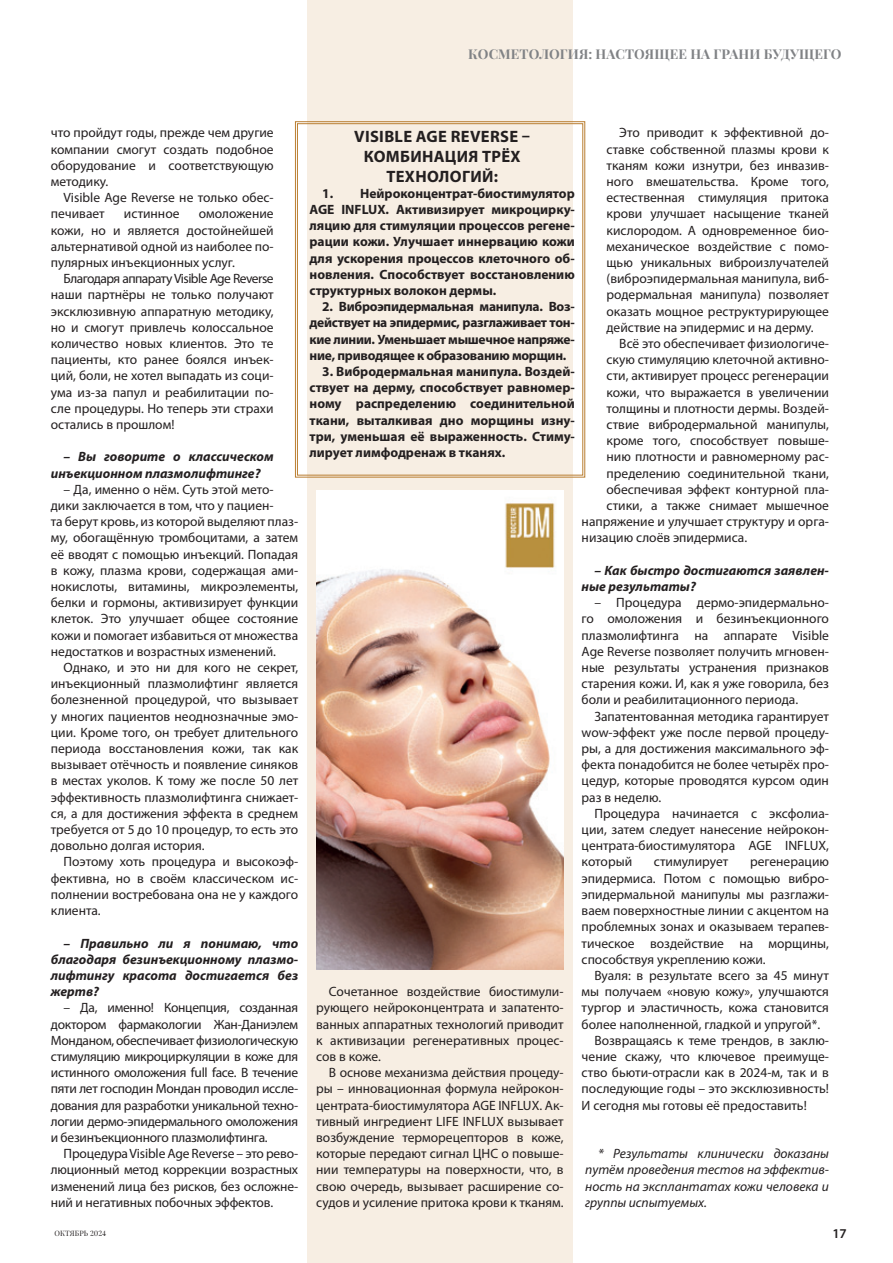
<style>
.page{position:relative;width:893px;height:1263px;background:#fff}
.page>*{position:absolute;margin:0;border:0;box-sizing:border-box;transform-origin:0 0}
.t1{font:700 16.5px/19.8px "Myriad Pro";letter-spacing:.02em;color:#231f20;text-align:center}
.t2{font:13.5px/16.2px "Myriad Pro";color:#231f20;text-align:justify}
.t3{font:700 13.5px/16.2px "Myriad Pro";letter-spacing:-.005em;color:#231f20;text-align:justify}
.t4{font:italic 700 13.5px/16.2px "Myriad Pro";color:#231f20}
.t5{font:italic 13.5px/16.2px "Myriad Pro";color:#231f20;text-align:justify}
.t6{font:700 13.5px "Playfair Display";letter-spacing:.01em;color:#808285}
.t7{font:600 13.5px "Myriad Pro";color:#231f20}
.t8{font:7.5px "Playfair Display";color:#231f20}
</style>
<div class="page">
<div style="left:307px;top:0;width:266px;height:1263px;background:#f7eee3"></div>
<svg style="left:294px;top:121px;width:292px;height:357px"></svg>
<div style="left:297px;top:123px;width:286px;height:353px;border:1px solid #ba7f32"></div>
<img style="left:316px;top:490px;width:248px;height:479px">
<p class="t6" style="left:468px;top:45px;width:375px">КОСМЕТОЛОГИЯ: НАСТОЯЩЕЕ НА ГРАНИ БУДУЩЕГО</p>
<p class="t2" style="left:51px;top:125px;width:224px">что пройдут годы, прежде чем другие компании смогут создать подобное оборудование и соответствующую методику.</p>
<p class="t2" style="left:51px;top:189px;width:224px;text-indent:13px">Visible Age Reverse не только обес&shy;печивает</p>
<p class="t2" style="left:51px;top:206px;width:224px;text-indent:148px">омоложение кожи, но и является достойнейшей альтернативой одной из наиболее по&shy;пулярных инъекционных услуг.</p>
<p class="t2" style="left:51px;top:270px;width:224px;text-indent:13px">Благодаря аппарату Visible Age Reverse наши партнёры не только получают эксклюзивную аппаратную методику, но и смогут привлечь колоссальное количество новых клиентов. Это те пациенты, кто ранее боялся инъек&shy;ций, боли, не хотел выпадать из соци&shy;ума из-за папул и реабилитации по&shy;сле процедуры. Но теперь эти страхи остались в прошлом!</p>
<p class="t4" style="left:51px;top:448px;width:224px;text-indent:13px">– Вы говорите о классическом инъекционном плазмолифтинге?</p>
<p class="t2" style="left:51px;top:481px;width:249px;text-align:left;text-indent:13px">– Да, именно о нём. Суть этой мето&shy;дики заключается в том, что у пациен-<br>та берут кровь, из которой выделяют плаз&shy;му, обогащённую тромбоцитами, а затем её вводят с помощью инъекций. Попадая в кожу, плазма крови, содержащая ами&shy;нокислоты, витамины, микроэлементы, белки и гормоны, активизирует функции клеток. Это улучшает общее состояние кожи и помогает избавиться от множества недостатков и возрастных изменений.</p>
<p class="t2" style="left:51px;top:659px;width:249px;text-indent:13px">Однако, и это ни для кого не секрет, инъекционный плазмолифтинг является болезненной процедурой, что вызывает у многих пациентов неоднозначные эмо&shy;ции. Кроме того, он требует длительного периода восстановления кожи, так как вызывает отёчность и появление синяков в местах уколов. К тому же после 50 лет эффективность плазмолифтинга снижает&shy;ся, а для достижения эффекта в среднем требуется от 5 до 10 процедур, то есть это довольно долгая история.</p>
<p class="t2" style="left:51px;top:854px;width:249px;text-indent:13px">Поэтому хоть процедура и высокоэф&shy;фективна, но в своём классическом ис&shy;полнении востребована она не у каждого клиента.</p>
<p class="t4" style="left:51px;top:934px;width:249px;text-align:justify;text-indent:13px">– Правильно ли я понимаю, что благодаря безинъекционному плазмо&shy;лифтингу красота достигается без жертв?</p>
<p class="t2" style="left:51px;top:999px;width:249px;text-indent:13px">– Да, именно! Концепция, созданная доктором фармакологии Жан-Даниэлем Монданом, обеспечивает физиологическую стимуляцию микроциркуляции в коже для истинного омоложения full face. В течение пяти лет господин Мондан проводил иссле&shy;дования для разработки уникальной техно&shy;логии дермо-эпидермального омоложения и безинъекционного плазмолифтинга.</p>
<p class="t2" style="left:51px;top:1145px;width:249px;text-indent:13px">Процедура Visible Age Reverse – это рево&shy;люционный метод коррекции возрастных изменений лица без рисков, без осложне&shy;ний и негативных побочных эффектов.</p>
<p class="t2" style="left:124px;top:206px;width:57px">истинное</p>
<p class="t2" style="left:606px;top:125px;width:224px;text-indent:13px">Это приводит к эффективной до&shy;ставке собственной плазмы крови к тканям кожи изнутри, без инвазив&shy;ного вмешательства. Кроме того, естественная стимуляция притока крови улучшает насыщение тканей кислородом. А одновременное био&shy;механическое воздействие с помо&shy;щью уникальных виброизлучателей (виброэпидермальная манипула, виб&shy;родермальная манипула) позволяет оказать мощное реструктурирующее действие на эпидермис и на дерму.</p>
<p class="t2" style="left:619px;top:335px;width:211px">Всё это обеспечивает физиологиче-</p>
<p class="t2" style="left:606px;top:351px;width:224px">скую стимуляцию клеточной активно-</p>
<p class="t2" style="left:606px;top:368px;width:224px">сти, активирует процесс регенерации</p>
<p class="t2" style="left:606px;top:384px;width:224px">кожи, что выражается в увеличении</p>
<p class="t2" style="left:606px;top:400px;width:224px">толщины и плотности дермы. Воздей-</p>
<p class="t2" style="left:606px;top:416px;width:224px">ствие вибродермальной манипулы,</p>
<p class="t2" style="left:606px;top:432px;width:224px">кроме того, способствует повыше-</p>
<p class="t2" style="left:606px;top:449px;width:224px">нию плотности и равномерному рас-</p>
<p class="t2" style="left:606px;top:465px;width:224px">пределению соединительной ткани,</p>
<p class="t2" style="left:606px;top:481px;width:224px">обеспечивая эффект контурной пла-</p>
<p class="t2" style="left:606px;top:497px;width:224px">стики, а также снимает мышечное</p>
<p class="t2" style="left:582px;top:513px;width:249px">напряжение и улучшает структуру и орга-</p>
<p class="t2" style="left:582px;top:530px;width:167px">низацию слоёв эпидермиса.</p>
<p class="t4" style="left:582px;top:562px;width:249px;text-indent:13px">– Как быстро достигаются заявлен&shy;ные результаты?</p>
<p class="t2" style="left:582px;top:594px;width:249px;text-indent:13px">– Процедура дермо-эпидермально&shy;го омоложения и безинъекционного плазмолифтинга на аппарате Visible Age Reverse позволяет получить мгновен&shy;ные результаты устранения признаков старения кожи. И, как я уже говорила, без боли и реабилитационного периода.</p>
<p class="t2" style="left:582px;top:708px;width:249px;text-indent:13px">Запатентованная методика гарантирует wow-эффект уже после первой процеду&shy;ры, а для достижения максимального эф&shy;фекта понадобится не более четырёх про&shy;цедур, которые проводятся курсом один раз в неделю.</p>
<p class="t2" style="left:582px;top:805px;width:249px;text-indent:13px">Процедура начинается с эксфолиа&shy;ции, затем следует нанесение нейрокон&shy;центрата-биостимулятора AGE INFLUX, который</p>
<p class="t1" style="left:354px;top:126px;width:177px">VISIBLE AGE REVERSE –<br>КОМБИНАЦИЯ ТРЁХ<br>ТЕХНОЛОГИЙ:</p>
<p class="t3" style="left:310px;top:185px;width:267px;text-indent:13px">1. Нейроконцентрат-биостимулятор AGE INFLUX. Активизирует микроцирку&shy;ляцию для стимуляции процессов регене&shy;рации кожи. Улучшает иннервацию кожи для ускорения процессов клеточного об&shy;новления. Способствует восстановлению структурных волокон дермы.</p>
<p class="t3" style="left:310px;top:298px;width:267px;text-indent:13px">2. Виброэпидермальная манипула. Воз&shy;действует на эпидермис, разглаживает тон&shy;кие линии. Уменьшает мышечное напряже&shy;ние, приводящее к образованию морщин.</p>
<p class="t3" style="left:310px;top:363px;width:267px;text-indent:13px">3. Вибродермальная манипула. Воздей&shy;ствует на дерму, способствует равномер&shy;ному распределению соединительной ткани, выталкивая дно морщины изну&shy;три, уменьшая её выраженность. Стиму&shy;лирует лимфодренаж в тканях.</p>
<p class="t2" style="left:582px;top:854px;width:249px;text-indent:168px">регенерацию эпидермиса. Потом с помощью вибро&shy;эпидермальной манипулы мы разглажи&shy;ваем поверхностные линии с акцентом на проблемных зонах и оказываем терапев&shy;тическое воздействие на морщины, способствуя укреплению кожи.</p>
<p class="t2" style="left:594px;top:967px;width:236px">Вуаля: в результате всего за 45 минут</p>
<p class="t2" style="left:582px;top:983px;width:249px">мы получаем «новую кожу», улучшаются</p>
<p class="t2" style="left:582px;top:999px;width:249px">тургор и эластичность, кожа становится</p>
<p class="t2" style="left:582px;top:1016px;width:240px">более наполненной, гладкой и упругой*.</p>
<p class="t2" style="left:594px;top:1032px;width:236px">Возвращаясь к теме трендов, в заклю-</p>
<p class="t2" style="left:582px;top:1048px;width:249px">чение скажу, что ключевое преимуще-</p>
<p class="t2" style="left:582px;top:1064px;width:249px">ство бьюти-отрасли как в 2024-м, так и в</p>
<p class="t2" style="left:582px;top:1080px;width:249px">последующие годы – это эксклюзивность!</p>
<p class="t2" style="left:582px;top:1097px;width:227px">И сегодня мы готовы её предоставить!</p>
<p class="t2" style="left:654px;top:854px;width:76px">стимулирует</p>
<p class="t2" style="left:316px;top:983px;width:249px;text-indent:13px">Сочетанное воздействие биостимули&shy;рующего нейроконцентрата и запатенто&shy;ванных аппаратных технологий приводит к активизации регенеративных процес&shy;сов в коже.</p>
<p class="t2" style="left:316px;top:1064px;width:249px;text-indent:13px">В основе механизма действия процеду&shy;ры – инновационная формула нейрокон&shy;центрата-биостимулятора AGE INFLUX. Ак&shy;тивный ингредиент LIFE INFLUX вызывает возбуждение терморецепторов в коже, которые передают сигнал ЦНС о повыше&shy;нии температуры на поверхности, что, в свою очередь, вызывает расширение со&shy;судов и усиление притока крови к тканям.</p>
<p class="t5" style="left:585px;top:1145px;width:245px;text-indent:13px">* Результаты клинически доказаны путём проведения тестов на эффектив&shy;ность на эксплантатах кожи человека и группы испытуемых.</p>
<p class="t8" style="left:54px;top:1228px;width:53px">ОКТЯБРЬ 2024</p>
<p class="t7" style="left:832px;top:1224px;width:16px">17</p>
</div>
